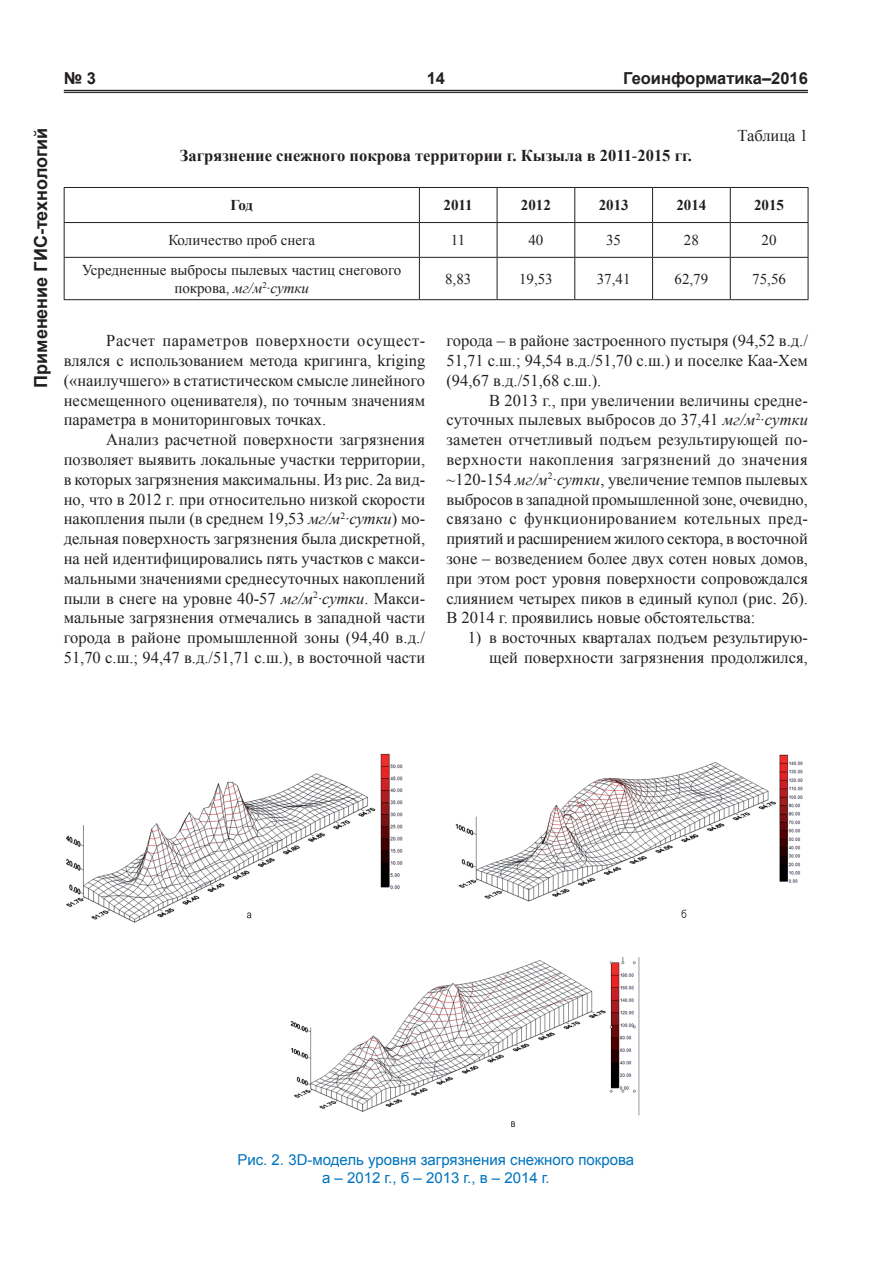
<style>
.page{position:relative;width:893px;height:1263px;background:#fff}
.page>*{position:absolute;margin:0;border:0;box-sizing:border-box;transform-origin:0 0}
.t1{font:700 18px "Arial";color:#231f20}
.t2{font:16.5px/19.8px "Times New Roman";color:#231f20;text-align:justify}
.t3{font:700 16.5px "Times New Roman";color:#231f20}
.t4{font:700 16.5px "Arial";color:#231f20}
.t5{font:15px/18px "Times New Roman";color:#231f20;text-align:center}
.t6{font:15px/18px "Arial";color:#0073bd;text-align:center}
.t7{font:700 15px "Times New Roman";color:#231f20}
.s1{font-weight:400}
.s2{font-style:italic}
</style>
<div class="page">
<hr style="left:64px;top:90px;width:744px;height:1px;background:#231f20">
<hr style="left:64px;top:92px;width:744px;height:1px;background:#231f20">
<hr style="left:64px;top:187px;width:355px;height:1px;background:#231f20">
<hr style="left:64px;top:188px;width:1px;height:34px;background:#231f20">
<hr style="left:419px;top:187px;width:78px;height:1px;background:#231f20">
<hr style="left:419px;top:188px;width:1px;height:34px;background:#231f20">
<hr style="left:497px;top:187px;width:78px;height:1px;background:#231f20">
<hr style="left:497px;top:188px;width:1px;height:34px;background:#231f20">
<hr style="left:575px;top:187px;width:78px;height:1px;background:#231f20">
<hr style="left:574px;top:188px;width:1px;height:34px;background:#231f20">
<hr style="left:653px;top:187px;width:77px;height:1px;background:#231f20">
<hr style="left:652px;top:188px;width:1px;height:34px;background:#231f20">
<hr style="left:730px;top:187px;width:78px;height:1px;background:#231f20">
<hr style="left:730px;top:188px;width:1px;height:34px;background:#231f20">
<hr style="left:808px;top:188px;width:1px;height:34px;background:#231f20">
<hr style="left:64px;top:222px;width:355px;height:1px;background:#231f20">
<hr style="left:64px;top:223px;width:1px;height:34px;background:#231f20">
<hr style="left:419px;top:222px;width:78px;height:1px;background:#231f20">
<hr style="left:419px;top:223px;width:1px;height:34px;background:#231f20">
<hr style="left:497px;top:222px;width:78px;height:1px;background:#231f20">
<hr style="left:497px;top:223px;width:1px;height:34px;background:#231f20">
<hr style="left:575px;top:222px;width:78px;height:1px;background:#231f20">
<hr style="left:574px;top:223px;width:1px;height:34px;background:#231f20">
<hr style="left:653px;top:222px;width:77px;height:1px;background:#231f20">
<hr style="left:652px;top:223px;width:1px;height:34px;background:#231f20">
<hr style="left:730px;top:222px;width:78px;height:1px;background:#231f20">
<hr style="left:730px;top:223px;width:1px;height:34px;background:#231f20">
<hr style="left:808px;top:223px;width:1px;height:34px;background:#231f20">
<hr style="left:64px;top:257px;width:355px;height:1px;background:#231f20">
<hr style="left:64px;top:258px;width:1px;height:41px;background:#231f20">
<hr style="left:419px;top:257px;width:78px;height:1px;background:#231f20">
<hr style="left:419px;top:258px;width:1px;height:41px;background:#231f20">
<hr style="left:497px;top:257px;width:78px;height:1px;background:#231f20">
<hr style="left:497px;top:258px;width:1px;height:41px;background:#231f20">
<hr style="left:575px;top:257px;width:78px;height:1px;background:#231f20">
<hr style="left:574px;top:258px;width:1px;height:41px;background:#231f20">
<hr style="left:653px;top:257px;width:77px;height:1px;background:#231f20">
<hr style="left:652px;top:258px;width:1px;height:41px;background:#231f20">
<hr style="left:730px;top:257px;width:78px;height:1px;background:#231f20">
<hr style="left:730px;top:258px;width:1px;height:41px;background:#231f20">
<hr style="left:808px;top:258px;width:1px;height:41px;background:#231f20">
<hr style="left:64px;top:299px;width:355px;height:1px;background:#231f20">
<hr style="left:419px;top:299px;width:78px;height:1px;background:#231f20">
<hr style="left:497px;top:299px;width:78px;height:1px;background:#231f20">
<hr style="left:575px;top:299px;width:78px;height:1px;background:#231f20">
<hr style="left:653px;top:299px;width:77px;height:1px;background:#231f20">
<hr style="left:730px;top:299px;width:78px;height:1px;background:#231f20">
<img style="left:66px;top:753px;width:737px;height:373px">
<p class="t4" style="left:64px;top:68px;width:34px">№ 3</p>
<p class="t4" style="left:427px;top:68px;width:20px">14</p>
<p class="t4" style="left:623px;top:68px;width:186px">Геоинформатика–2016</p>
<p class="t1" style="left:29px;top:388px;width:262px;rotate:-90deg">Применение ГИС-технологий</p>
<p class="t3" style="left:180px;top:144px;width:514px">Загрязнение снежного покрова территории г. Кызыла в 2011<span class="s1">-</span>2015 гг.</p>
<p class="t2" style="left:737px;top:125px;width:72px">Таблица 1</p>
<p class="t7" style="left:230px;top:195px;width:24px">Год</p>
<p class="t7" style="left:444px;top:195px;width:31px">2011</p>
<p class="t7" style="left:521px;top:195px;width:31px">2012</p>
<p class="t7" style="left:599px;top:195px;width:31px">2013</p>
<p class="t7" style="left:676px;top:195px;width:31px">2014</p>
<p class="t7" style="left:754px;top:195px;width:31px">2015</p>
<p class="t5" style="left:168px;top:231px;width:148px">Количество проб снега</p>
<p class="t5" style="left:451px;top:231px;width:16px">11</p>
<p class="t5" style="left:528px;top:231px;width:16px">40</p>
<p class="t5" style="left:606px;top:231px;width:16px">35</p>
<p class="t5" style="left:684px;top:231px;width:16px">28</p>
<p class="t5" style="left:762px;top:231px;width:16px">20</p>
<p class="t5" style="left:82px;top:260px;width:321px">Усредненные выбросы пылевых частиц снегового покрова, <span class="s2">мг/м</span><sup>2</sup><span class="s2">∙сутки</span></p>
<p class="t5" style="left:445px;top:269px;width:28px">8,83</p>
<p class="t5" style="left:519px;top:269px;width:35px">19,53</p>
<p class="t5" style="left:597px;top:269px;width:35px">37,41</p>
<p class="t5" style="left:674px;top:269px;width:35px">62,79</p>
<p class="t5" style="left:752px;top:269px;width:35px">75,56</p>
<p class="t2" style="left:64px;top:330px;width:363px;text-indent:43px">Расчет параметров поверхности осущест&shy;влялся с использованием метода кригинга, kriging («наилучшего» в статистическом смысле линейного несмещенного оценивателя), по точным значениям параметра в мониторинговых точках.</p>
<p class="t2" style="left:64px;top:429px;width:363px;text-indent:43px">Анализ расчетной поверхности загрязнения позволяет выявить локальные участки территории, в которых загрязнения максимальны. Из рис. 2а вид&shy;но, что в 2012 г. при относительно низкой скорости накопления пыли (в среднем 19,53 <span class="s2">мг/м</span><sup>2</sup><span class="s2">∙сутки</span>) мо&shy;дельная поверхность загрязнения была дискретной, на ней идентифицировались пять участков с макси&shy;мальными значениями среднесуточных накоплений пыли в снеге на уровне 40-57 <span class="s2">мг/м</span><sup>2</sup><span class="s2">∙сутки</span>. Макси&shy;мальные загрязнения отмечались в западной части города в районе промышленной зоны (94,40 в.д./ 51,70 с.ш.; 94,47 в.д./51,71 с.ш.), в восточной части</p>
<p class="t2" style="left:446px;top:330px;width:363px">города – в районе застроенного пустыря (94,52 в.д./ 51,71 с.ш.; 94,54 в.д./51,70 с.ш.) и поселке Каа-Хем (94,67 в.д./51,68 с.ш.).</p>
<p class="t2" style="left:446px;top:390px;width:363px;text-indent:43px">В 2013 г., при увеличении величины средне&shy;суточных пылевых выбросов до 37,41 <span class="s2">мг/м</span><sup>2</sup><span class="s2">∙сутки </span>заметен отчетливый подъем результирующей по&shy;верхности накопления загрязнений до значения ~120-154 <span class="s2">мг/м</span><sup>2</sup><span class="s2">∙сутки</span>, увеличение темпов пылевых выбросов в западной промышленной зоне, очевидно, связано с функционированием котельных пред&shy;приятий и расширением жилого сектора, в восточной зоне – возведением более двух сотен новых домов, при этом рост уровня поверхности сопровождался слиянием четырех пиков в единый купол (рис. 2б).<br>В 2014 г. проявились новые обстоятельства:</p>
<p class="t2" style="left:468px;top:627px;width:342px;text-align:right">1) в восточных кварталах подъем результирую&shy;щей поверхности загрязнения продолжился,</p>
<p class="t6" style="left:237px;top:1150px;width:398px">Рис. 2. 3D-модель уровня загрязнения снежного покрова а – 2012 г., б – 2013 г., в – 2014 г.</p>
</div>
